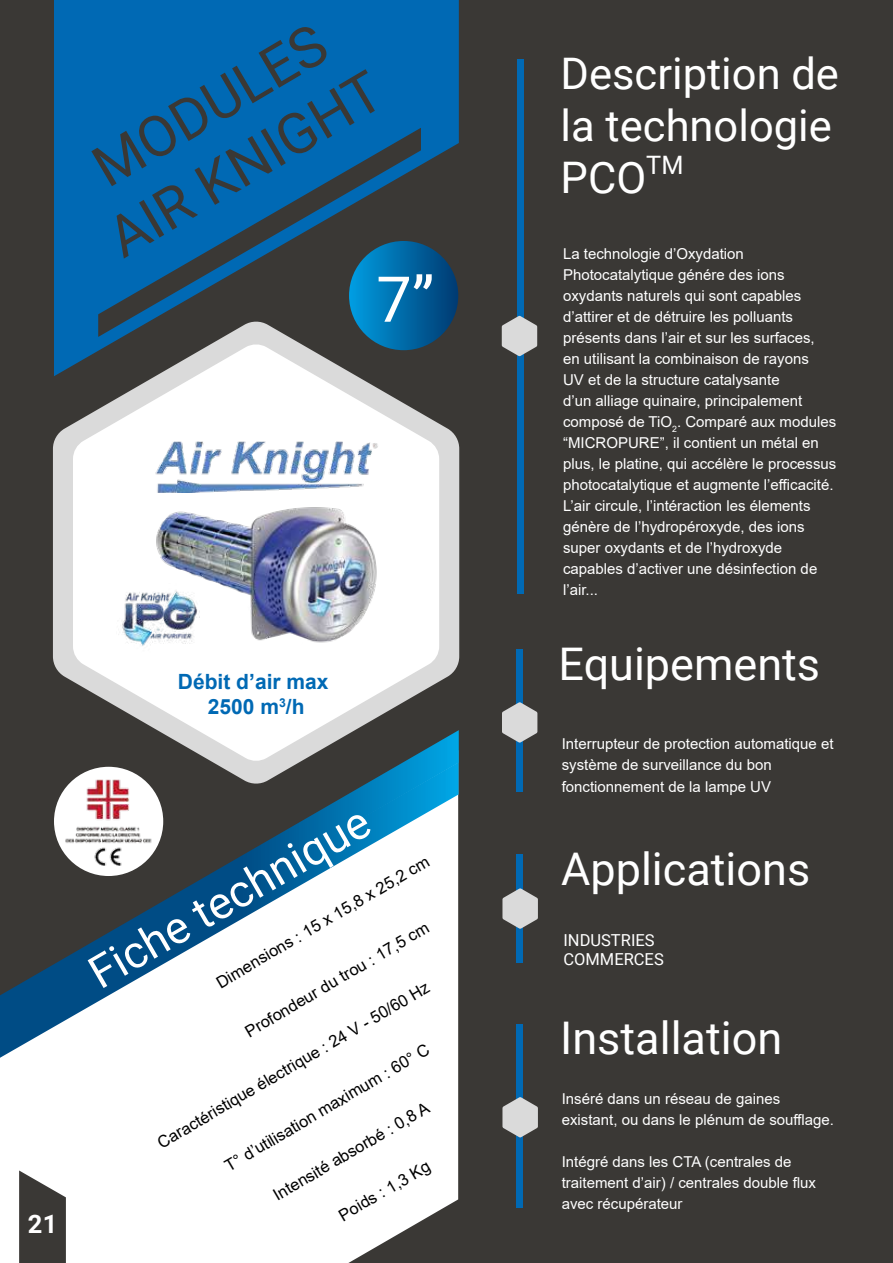
<style>
.page{position:relative;width:893px;height:1263px;background:#fff}
.page>*{position:absolute;margin:0;border:0;box-sizing:border-box;transform-origin:0 0}
.t1{font:63.3px "Roboto";color:#fff}
.t2{font:57px/68.2px "Roboto";color:#3a3835;text-align:center}
.t3{font:45px "Roboto";color:#fff}
.t4{font:43.5px/52.2px "Roboto";color:#fff}
.t5{font:700 25.5px "Roboto";color:#fff}
.t6{font:700 21px/25.2px "Arial";color:#0069b4;text-align:center}
.t7{font:16.5px "Arial";color:#000}
.t8{font:16.5px/19.8px "Roboto";color:#fff}
.t9{font:15px/21px "Arial";color:#fff}
</style>
<div class="page">
<div style="left:0;top:0;width:884px;height:1263px;background:#3a3835"></div>
<div style="left:54px;top:0;width:405px;height:321px;background:#0069b4"></div>
<svg style="left:349px;top:241px;width:109px;height:109px;background:#004c85"></svg>
<svg style="left:98px;top:128px;width:323px;height:193px;background:#155885"></svg>
<svg style="left:53px;top:321px;width:406px;height:409px;background:#788790"></svg>
<svg style="left:73px;top:343px;width:366px;height:387px"></svg>
<div style="left:517px;top:60px;width:6px;height:534px;background:#0069b4"></div>
<div style="left:517px;top:854px;width:6px;height:108px;background:#0069b4"></div>
<svg style="left:502px;top:316px;width:35px;height:40px"></svg>
<svg style="left:502px;top:888px;width:36px;height:41px"></svg>
<svg style="left:0;top:1058px;width:458px;height:205px"></svg>
<svg style="left:0;top:730px;width:459px;height:32px;background:#6d7577"></svg>
<svg style="left:0;top:762px;width:459px;height:296px"></svg>
<div style="left:517px;top:1024px;width:6px;height:183px;background:#0069b4"></div>
<svg style="left:502px;top:1097px;width:36px;height:40px"></svg>
<svg style="left:19px;top:1170px;width:47px;height:93px;background:#585654"></svg>
<div style="left:516px;top:649px;width:6px;height:142px;background:#0069b4"></div>
<svg style="left:502px;top:702px;width:35px;height:41px"></svg>
<img style="left:150px;top:427px;width:234px;height:51px">
<div style="left:54px;top:767px;width:109px;height:109px;background:#fff;border-radius:50%"></div>
<img style="left:62px;top:778px;width:94px;height:89px">
<img style="left:117px;top:584px;width:9px;height:73px">
<img style="left:126px;top:478px;width:281px;height:187px">
<div style="left:884px;top:0;width:9px;height:1263px;background:#3a3835"></div>
<h2 class="t2" style="left:60px;top:153px;width:308px;rotate:-31deg">MODULES<br>AIR KNIGHT</h2>
<h1 class="t1" style="left:376px;top:255px;width:60px">7”</h1>
<h3 class="t6" style="left:178px;top:669px;width:152px">Débit d’air max<br>2500 m<sup>3</sup>/h</h3>
<h3 class="t5" style="left:28px;top:1206px;width:31px">21</h3>
<h3 class="t3" style="left:77px;top:949px;width:318px;rotate:-30deg">Fiche technique</h3>
<p class="t7" style="left:212px;top:973px;width:245px;rotate:-30deg">Dimensions : 15 x 15,8 x 25,2 cm</p>
<p class="t7" style="left:241px;top:1022px;width:212px;rotate:-30deg">Profondeur du trou : 17,5 cm</p>
<p class="t7" style="left:154px;top:1135px;width:314px;rotate:-31deg">Caractéristique électrique : 24 V - 50/60 Hz</p>
<p class="t7" style="left:220px;top:1156px;width:236px;rotate:-30deg">T° d’utilisation maximum : 60° C</p>
<p class="t7" style="left:269px;top:1186px;width:179px;rotate:-30deg">Intensité absorbé : 0,8 A</p>
<p class="t7" style="left:334px;top:1206px;width:104px;rotate:-30deg">Poids : 1,3 Kg</p>
<h3 class="t4" style="left:561px;top:45px;width:280px">Description de la technologie<br>PCO<sup>TM</sup></h3>
<p class="t9" style="left:563px;top:243px;width:275px">La technologie d’Oxydation Photocatalytique génére des ions oxydants naturels qui sont capables d’attirer et de détruire les polluants présents dans l’air et sur les surfaces,<br>en utilisant la combinaison de rayons<br>UV et de la structure catalysante<br>d’un alliage quinaire, principalement composé de TiO<sub>2</sub>. Comparé aux modules “MICROPURE”, il contient un métal en plus, le platine, qui accélère le processus photocatalytique et augmente l’efficacité.<br>L’air circule, l’intéraction les élements génère de l’hydropéroxyde, des ions super oxydants et de l’hydroxyde capables d’activer une désinfection de l’air...</p>
<h3 class="t3" style="left:558px;top:632px;width:263px">Equipements</h3>
<p class="t9" style="left:562px;top:734px;width:273px">Interrupteur de protection automatique et système de surveillance du bon fonctionnement de la lampe UV</p>
<h3 class="t3" style="left:561px;top:837px;width:251px">Applications</h3>
<p class="t8" style="left:563px;top:929px;width:102px">INDUSTRIES<br>COMMERCES</p>
<h3 class="t3" style="left:560px;top:1006px;width:223px">Installation</h3>
<p class="t9" style="left:562px;top:1088px;width:274px">Inséré dans un réseau de gaines existant, ou dans le plénum de soufflage.</p>
<p class="t9" style="left:562px;top:1151px;width:256px">Intégré dans les CTA (centrales de traitement d’air) / centrales double flux avec récupérateur</p>
</div>
